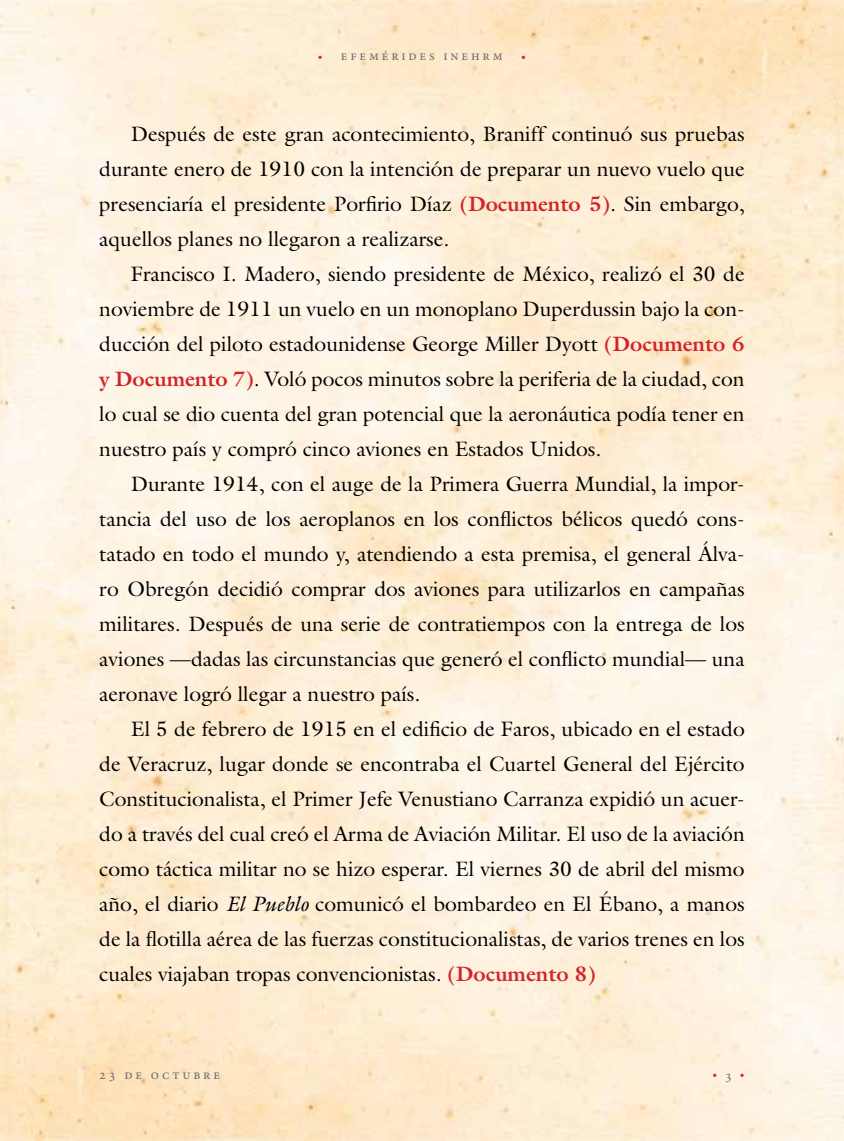
<style>
.page{position:relative;width:844px;height:1141px;background:#fff}
.page>*{position:absolute;margin:0;border:0;box-sizing:border-box;transform-origin:0 0}
.t1{font:21px/35px "Galliard";color:#000;text-align:justify}
.t2{font:14px "Minion Pro";letter-spacing:.2em;color:#6d6e71}
.t3{font:12.25px "Minion Pro";color:#d2232a}
.s1{font-size:12.25px;color:#d2232a}
.s2{font-weight:700;color:#d2232a}
.s3{font-style:italic}
.s4{font-size:14px;color:#6d6e71}
</style>
<div class="page">
<p class="t2" style="left:318px;top:46px;width:186px"><span class="s1">•</span> efemérides inehrm</p>
<p class="t3" style="left:521px;top:48px;width:6px">•</p>
<p class="t1" style="left:99px;top:116px;width:646px;text-indent:32px">Después de este gran acontecimiento, Braniff continuó sus pruebas durante enero de 1910 con la intención de preparar un nuevo vuelo que presenciaría el presidente Porfirio Díaz <span class="s2">(Documento 5)</span>. Sin embargo, aquellos planes no llegaron a realizarse.</p>
<p class="t1" style="left:99px;top:256px;width:646px;text-indent:32px">Francisco I. Madero, siendo presidente de México, realizó el 30 de noviembre de 1911 un vuelo en un monoplano Duperdussin bajo la con&shy;ducción del piloto estadounidense George Miller Dyott <span class="s2">(Documento 6 y Documento 7)</span>. Voló pocos minutos sobre la periferia de la ciudad, con lo cual se dio cuenta del gran potencial que la aeronáutica podía tener en nuestro país y compró cinco aviones en Estados Unidos.</p>
<p class="t1" style="left:99px;top:466px;width:646px;text-indent:32px">Durante 1914, con el auge de la Primera Guerra Mundial, la impor&shy;tancia del uso de los aeroplanos en los conflictos bélicos quedó cons&shy;tatado en todo el mundo y, atendiendo a esta premisa, el general Álva&shy;ro Obregón decidió comprar dos aviones para utilizarlos en campañas militares. Después de una serie de contratiempos con la entrega de los aviones —dadas las circunstancias que generó el conflicto mundial— una aeronave logró llegar a nuestro país.</p>
<p class="t1" style="left:99px;top:711px;width:646px;text-indent:32px">El 5 de febrero de 1915 en el edificio de Faros, ubicado en el estado de Veracruz, lugar donde se encontraba el Cuartel General del Ejército Constitucionalista, el Primer Jefe Venustiano Carranza expidió un acuer&shy;do a través del cual creó el Arma de Aviación Militar. El uso de la aviación como táctica militar no se hizo esperar. El viernes 30 de abril del mismo año, el diario <span class="s3">El Pueblo</span> comunicó el bombardeo en El Ébano, a manos de la flotilla aérea de las fuerzas constitucionalistas, de varios trenes en los cuales viajaban tropas convencionistas. <span class="s2">(Documento 8)</span></p>
<p class="t2" style="left:99px;top:1065px;width:122px">23 de octubre</p>
<p class="t3" style="left:712px;top:1066px;width:34px">• <span class="s4">3</span> •</p>
</div>
